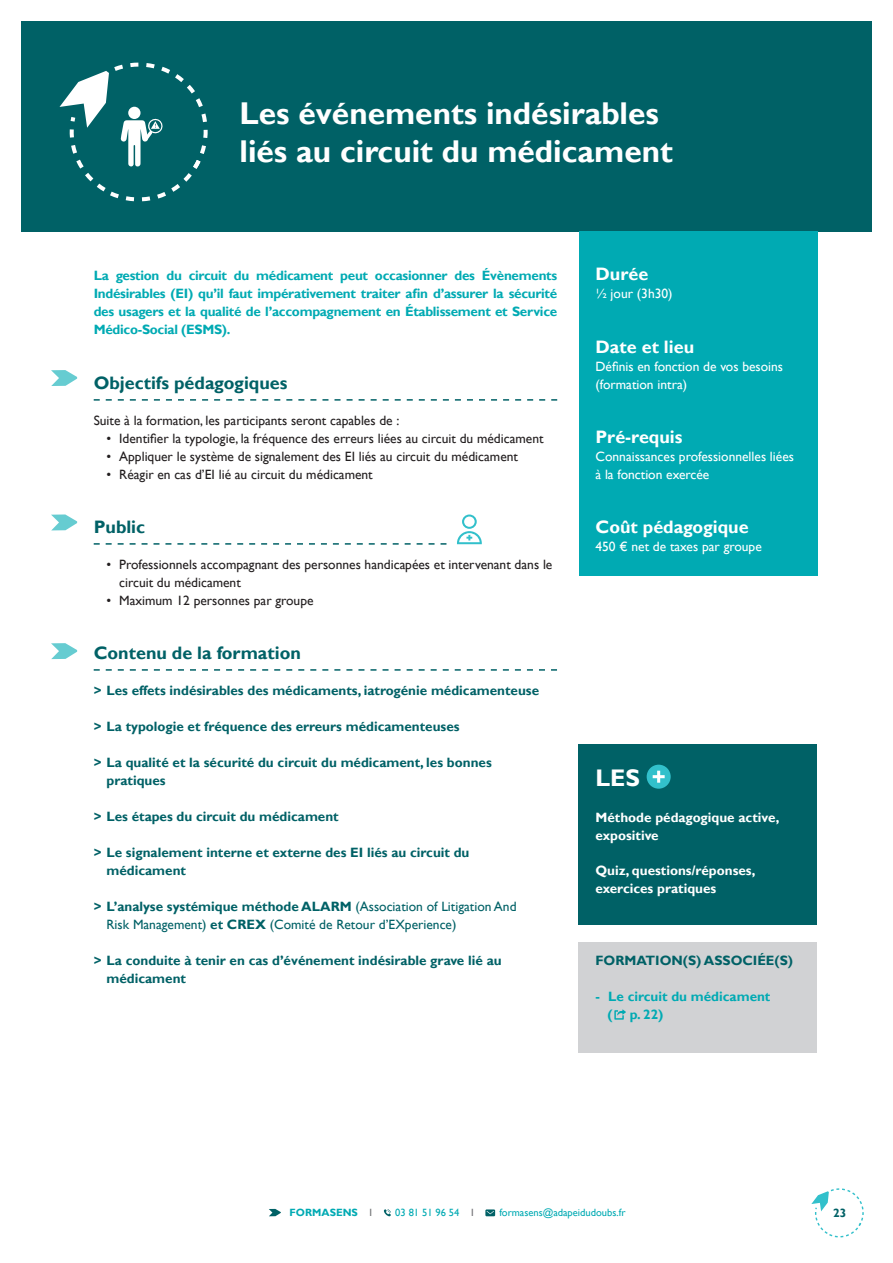
<style>
.page{position:relative;width:893px;height:1263px;background:#fff}
.page>*{position:absolute;margin:0;border:0;box-sizing:border-box;transform-origin:0 0}
.t1{font:700 31.5px/37.8px "Gill Sans";color:#fff}
.t2{font:700 24px "Gill Sans";color:#fff}
.t3{font:700 18px "Gill Sans";color:#006166}
.t4{font:700 18px "Gill Sans";color:#fff}
.t5{font:700 13.5px/18px "Gill Sans";color:#006166}
.t6{font:13.5px/18px "Gill Sans";color:#231f20}
.t7{font:700 13.5px/18px "Gill Sans";letter-spacing:-.02em;color:#00aab3;text-align:justify}
.t8{font:13.5px/18px "Gill Sans";color:#fff}
.t9{font:13.5px/18px "Gill Sans";color:#006166}
.t10{font:700 13.5px/18px "Gill Sans";color:#fff}
.t11{font:700 13.5px/18px "Gill Sans";color:#00aab3}
.t12{font:700 12px "Gill Sans";color:#006166}
.t13{font:10.5px "Gill Sans";color:#00aab3}
.t14{font:700 10.5px "Gill Sans";color:#00aab3}
.s1{font-weight:700}
.s2{font-weight:400;color:#6c6d70}
.s3{color:#6c6d70}
</style>
<div class="page">
<div style="left:21px;top:21px;width:851px;height:211px;background:#006166"></div>
<svg style="left:811px;top:1188px;width:53px;height:49px"></svg>
<svg style="left:269px;top:1209px;width:12px;height:7px"></svg>
<svg style="left:384px;top:1209px;width:7px;height:7px"></svg>
<svg style="left:485px;top:1209px;width:10px;height:7px"></svg>
<svg style="left:457px;top:514px;width:25px;height:30px"></svg>
<svg style="left:60px;top:63px;width:148px;height:138px"></svg>
<div style="left:578px;top:744px;width:239px;height:180px;background:#006166"></div>
<div style="left:579px;top:232px;width:238px;height:344px;background:#00aab3"></div>
<svg style="left:94px;top:399px;width:463px;height:2px"></svg>
<svg style="left:94px;top:543px;width:352px;height:2px"></svg>
<svg style="left:94px;top:669px;width:463px;height:2px"></svg>
<div style="left:578px;top:942px;width:239px;height:111px;background:#d1d2d4"></div>
<div style="left:647px;top:765px;width:24px;height:24px;background:#32c0cb;border-radius:50%"></div>
<svg style="left:653px;top:771px;width:12px;height:12px"></svg>
<svg style="left:614px;top:1009px;width:12px;height:11px"></svg>
<svg style="left:51px;top:370px;width:26px;height:16px"></svg>
<svg style="left:51px;top:514px;width:26px;height:16px"></svg>
<svg style="left:51px;top:643px;width:26px;height:16px"></svg>
<h1 class="t1" style="left:240px;top:95px;width:435px">Les événements indésirables liés au circuit du médicament</h1>
<p class="t7" style="left:94px;top:267px;width:465px">La gestion du circuit du médicament peut occasionner des Évènements Indésirables (EI) qu’il faut impérativement traiter afin d’assurer la sécurité des usagers et la qualité de l’accompagnement en Établissement et Service Médico-Social (ESMS).</p>
<h3 class="t4" style="left:595px;top:264px;width:54px">Durée</h3>
<p class="t8" style="left:595px;top:285px;width:79px">½ jour (3h30)</p>
<h3 class="t4" style="left:595px;top:336px;width:100px">Date et lieu</h3>
<p class="t8" style="left:595px;top:357px;width:189px">Définis en fonction de vos besoins (formation intra)</p>
<h3 class="t4" style="left:595px;top:426px;width:88px">Pré-requis</h3>
<p class="t8" style="left:595px;top:447px;width:200px">Connaissances professionnelles liées à la fonction exercée</p>
<h3 class="t3" style="left:94px;top:372px;width:195px">Objectifs pédagogiques</h3>
<p class="t6" style="left:94px;top:411px;width:307px">Suite à la formation, les participants seront capables de :</p>
<p class="t6" style="left:106px;top:429px;width:439px">• Identifier la typologie, la fréquence des erreurs liées au circuit du médicament</p>
<p class="t6" style="left:106px;top:447px;width:413px">• Appliquer le système de signalement des EI liés au circuit du médicament</p>
<p class="t6" style="left:106px;top:465px;width:268px">• Réagir en cas d’EI lié au circuit du médicament</p>
<h3 class="t3" style="left:94px;top:516px;width:53px">Public</h3>
<p class="t6" style="left:119px;top:555px;width:435px;text-indent:-13px">• Professionnels accompagnant des personnes handicapées et intervenant dans le circuit du médicament</p>
<p class="t6" style="left:106px;top:591px;width:209px">• Maximum 12 personnes par groupe</p>
<h3 class="t3" style="left:94px;top:642px;width:209px">Contenu de la formation</h3>
<p class="t5" style="left:94px;top:681px;width:447px">&gt; Les effets indésirables des médicaments, iatrogénie médicamenteuse</p>
<p class="t5" style="left:94px;top:717px;width:367px">&gt; La typologie et fréquence des erreurs médicamenteuses</p>
<p class="t5" style="left:106px;top:753px;width:387px;text-indent:-13px">&gt; La qualité et la sécurité du circuit du médicament, les bonnes pratiques</p>
<p class="t5" style="left:94px;top:807px;width:247px">&gt; Les étapes du circuit du médicament</p>
<p class="t5" style="left:106px;top:843px;width:365px;text-indent:-13px">&gt; Le signalement interne et externe des EI liés au circuit du médicament</p>
<p class="t9" style="left:106px;top:897px;width:412px;text-indent:-13px"><span class="s1">&gt; L’analyse systémique méthode ALARM</span> (Association of Litigation And<br>Risk Management) <span class="s1">et CREX</span> (Comité de Retour d’EXperience)</p>
<p class="t5" style="left:106px;top:951px;width:397px;text-indent:-13px">&gt; La conduite à tenir en cas d’événement indésirable grave lié au médicament</p>
<h3 class="t4" style="left:595px;top:516px;width:155px">Coût pédagogique</h3>
<p class="t8" style="left:595px;top:537px;width:168px">450 € net de taxes par groupe</p>
<h2 class="t2" style="left:595px;top:763px;width:46px">LES</h2>
<p class="t10" style="left:595px;top:808px;width:185px">Méthode pédagogique active, expositive</p>
<p class="t10" style="left:595px;top:861px;width:161px">Quiz, questions/réponses, exercices pratiques</p>
<p class="t5" style="left:595px;top:951px;width:199px">FORMATION(S) ASSOCIÉE(S)</p>
<p class="t11" style="left:607px;top:987px;width:164px;text-indent:-12px">- Le circuit du médicament (</p>
<p class="t7" style="left:630px;top:1005px;width:35px">p. 22)</p>
<p class="t14" style="left:290px;top:1206px;width:84px">FORMASENS <span class="s2">I</span></p>
<p class="t13" style="left:395px;top:1207px;width:80px">03 81 51 96 54 <span class="s3">I</span></p>
<p class="t13" style="left:499px;top:1207px;width:128px">formasens@adapeidudoubs.fr</p>
<p class="t12" style="left:833px;top:1205px;width:15px">23</p>
</div>
